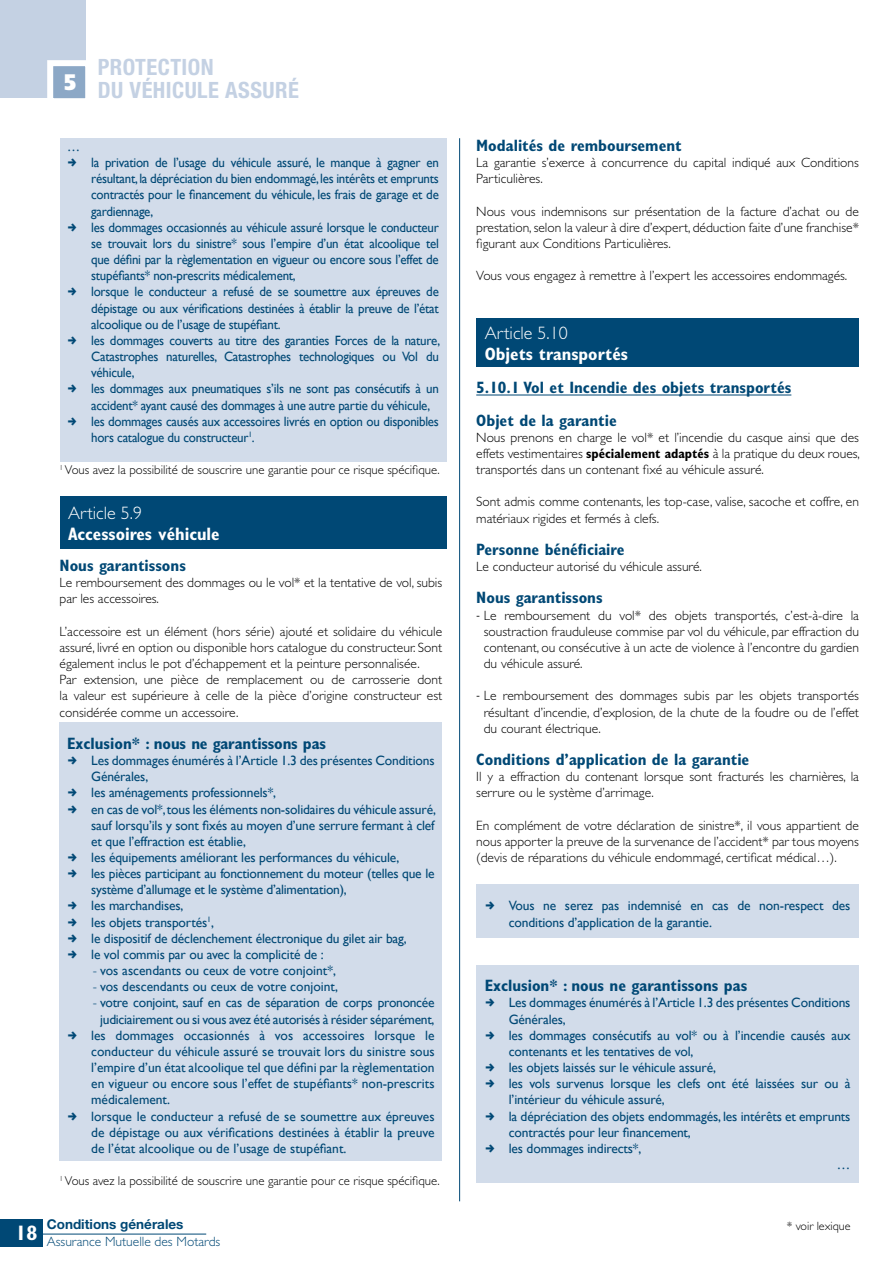
<style>
.page{position:relative;width:893px;height:1263px;background:#fff}
.page>*{position:absolute;margin:0;border:0;box-sizing:border-box;transform-origin:0 0}
.t1{font:700 condensed 22.5px/22.5px "Helvetica Neue";letter-spacing:.02em;color:#c4d1e3}
.t2{font:900 22.5px "Frutiger";color:#fff;scale:.9 1}
.t3{font:700 condensed 21px "Gill Sans";color:#fff}
.t4{font:700 condensed 18px "Gill Sans";color:#fff}
.t5{font:300 18px "Gill Sans";color:#fff}
.t6{font:700 condensed 16.5px/32.2px "Gill Sans";color:#004875}
.t7{font:300 13.5px/16.2px "Gill Sans";color:#000}
.t8{font:13.5px/16.2px "Gill Sans";letter-spacing:-.01em;color:#004875}
.t9{font:13.5px/16.2px "Gill Sans";letter-spacing:-.01em;color:#004875;scale:.96 1}
.t10{font:300 13.5px "Gill Sans";color:#004875}
.t11{font:700 13.5px "Helvetica Neue";color:#004875}
.t12{font:300 12.75px "Gill Sans";color:#000}
.t13{font:300 12px "Gill Sans";color:#000}
.s1{font-weight:300}
.s2{font-weight:700;font-stretch:condensed}
.s3{font-family:"Frutiger";font-stretch:condensed}
</style>
<div class="page">
<hr style="left:459px;top:138px;width:1px;height:1063px;background:#004875">
<div style="left:0;top:0;width:85px;height:98px;background:#c4d1e3"></div>
<div style="left:47px;top:60px;width:44px;height:44px;background:#8ca8c6;border:6px solid #fff"></div>
<div style="left:0;top:1219px;width:43px;height:27px;background:#004875"></div>
<hr style="left:43px;top:1234px;width:163px;height:1px;background:#004875">
<div style="left:60px;top:138px;width:386px;height:324px;background:#d2dcea"></div>
<div style="left:60px;top:496px;width:386px;height:53px;background:#004875"></div>
<div style="left:60px;top:722px;width:382px;height:439px;background:#d2dcea"></div>
<hr style="left:476px;top:395px;width:315px;height:1px;background:#004875">
<div style="left:476px;top:319px;width:383px;height:48px;background:#004875"></div>
<div style="left:476px;top:884px;width:383px;height:53px;background:#d2dcea"></div>
<div style="left:476px;top:965px;width:383px;height:217px;background:#d2dcea"></div>
<h1 class="t2" style="left:64px;top:68px;width:15px">5</h1>
<h1 class="t1" style="left:98px;top:56px;width:203px">PROTECTION<br>DU VÉHICULE ASSURÉ</h1>
<p class="t9" style="left:67px;top:138px;width:15px">…</p>
<p class="t9" style="left:91px;top:154px;width:365px">la privation de l’usage du véhicule assuré, le manque à gagner en résultant, la dépréciation du bien endommagé, les intérêts et emprunts contractés pour le financement du véhicule, les frais de garage et de gardiennage,<br>les dommages occasionnés au véhicule assuré lorsque le conducteur se trouvait lors du sinistre* sous l’empire d’un état alcoolique tel que défini par la règlementation en vigueur ou encore sous l’effet de stupéfiants* non-prescrits médicalement,<br>lorsque le conducteur a refusé de se soumettre aux épreuves de dépistage ou aux vérifications destinées à établir la preuve de l’état alcoolique ou de l’usage de stupéfiant.<br>les dommages couverts au titre des garanties Forces de la nature, Catastrophes naturelles, Catastrophes technologiques ou Vol du véhicule,<br>les dommages aux pneumatiques s’ils ne sont pas consécutifs à un accident* ayant causé des dommages à une autre partie du véhicule, les dommages causés aux accessoires livrés en option ou disponibles hors catalogue du constructeur<sup>1</sup>.</p>
<p class="t12" style="left:60px;top:463px;width:382px"><sup>1</sup> Vous avez la possibilité de souscrire une garantie pour ce risque spécifique.</p>
<h3 class="t5" style="left:68px;top:503px;width:75px">Article 5.9</h3>
<h3 class="t4" style="left:68px;top:523px;width:153px">Accessoires véhicule</h3>
<p class="t6" style="left:60px;top:549px;width:128px">Nous garantissons</p>
<p class="t7" style="left:60px;top:575px;width:384px">Le remboursement des dommages ou le vol* et la tentative de vol, subis par les accessoires.</p>
<p class="t7" style="left:60px;top:623px;width:384px">L’accessoire est un élément (hors série) ajouté et solidaire du véhicule assuré, livré en option ou disponible hors catalogue du constructeur. Sont également inclus le pot d’échappement et la peinture personnalisée.<br>Par extension, une pièce de remplacement ou de carrosserie dont la valeur est supérieure à celle de la pièce d’origine constructeur est considérée comme un accessoire.</p>
<p class="t6" style="left:67px;top:727px;width:260px">Exclusion* : nous ne garantissons pas</p>
<p class="t8" style="left:91px;top:752px;width:346px">Les dommages énumérés à l’Article 1.3 des présentes Conditions Générales,<br>les aménagements professionnels*,<br>en cas de vol*, tous les éléments non-solidaires du véhicule assuré, sauf lorsqu’ils y sont fixés au moyen d’une serrure fermant à clef et que l’effraction est établie,<br>les équipements améliorant les performances du véhicule,<br>les pièces participant au fonctionnement du moteur (telles que le système d’allumage et le système d’alimentation),<br>les marchandises,<br>les objets transportés<sup>1</sup>,<br>le dispositif de déclenchement électronique du gilet air bag,<br>le vol commis par ou avec la complicité de :</p>
<p class="t8" style="left:93px;top:962px;width:245px"><span class="s1">-</span> vos ascendants ou ceux de votre conjoint*,</p>
<p class="t8" style="left:93px;top:978px;width:247px"><span class="s1">-</span> vos descendants ou ceux de votre conjoint,</p>
<p class="t8" style="left:93px;top:995px;width:343px"><span class="s1">-</span> votre conjoint, sauf en cas de séparation de corps prononcée</p>
<p class="t8" style="left:100px;top:1011px;width:336px">judiciairement ou si vous avez été autorisés à résider séparément,</p>
<p class="t8" style="left:91px;top:1027px;width:345px">les dommages occasionnés à vos accessoires lorsque le</p>
<p class="t8" style="left:91px;top:1043px;width:345px">conducteur du véhicule assuré se trouvait lors du sinistre sous</p>
<p class="t8" style="left:91px;top:1059px;width:345px">l’empire d’un état alcoolique tel que défini par la règlementation</p>
<p class="t8" style="left:91px;top:1075px;width:345px">en vigueur ou encore sous l’effet de stupéfiants* non-prescrits</p>
<p class="t8" style="left:91px;top:1091px;width:80px">médicalement.</p>
<p class="t8" style="left:91px;top:1108px;width:345px">lorsque le conducteur a refusé de se soumettre aux épreuves</p>
<p class="t8" style="left:91px;top:1124px;width:345px">de dépistage ou aux vérifications destinées à établir la preuve</p>
<p class="t8" style="left:91px;top:1140px;width:257px">de l’état alcoolique ou de l’usage de stupéfiant.</p>
<p class="t12" style="left:60px;top:1174px;width:382px"><sup>1</sup> Vous avez la possibilité de souscrire une garantie pour ce risque spécifique.</p>
<p class="t6" style="left:476px;top:129px;width:207px">Modalités de remboursement</p>
<p class="t7" style="left:476px;top:155px;width:384px">La garantie s’exerce à concurrence du capital indiqué aux Conditions<br>Particulières.</p>
<p class="t7" style="left:476px;top:203px;width:384px;text-align:justify">Nous vous indemnisons sur présentation de la facture d’achat ou de prestation, selon la valeur à dire d’expert, déduction faite d’une franchise* figurant aux Conditions Particulières.</p>
<p class="t7" style="left:476px;top:268px;width:373px">Vous vous engagez à remettre à l’expert les accessoires endommagés.</p>
<h3 class="t5" style="left:485px;top:323px;width:84px">Article 5.10</h3>
<h3 class="t4" style="left:485px;top:343px;width:145px">Objets transportés</h3>
<p class="t6" style="left:476px;top:372px;width:317px">5.10.1 Vol et Incendie des objets transportés<br>Objet de la garantie</p>
<p class="t7" style="left:476px;top:429px;width:385px;text-align:justify">Nous prenons en charge le vol* et l’incendie du casque ainsi que des effets vestimentaires <span class="s2">spécialement adaptés</span> à la pratique du deux roues, transportés dans un contenant fixé au véhicule assuré.</p>
<p class="t7" style="left:476px;top:494px;width:384px">Sont admis comme contenants, les top-case, valise, sacoche et coffre, en matériaux rigides et fermés à clefs.</p>
<p class="t6" style="left:476px;top:533px;width:150px">Personne bénéficiaire</p>
<p class="t7" style="left:476px;top:559px;width:227px">Le conducteur autorisé du véhicule assuré.</p>
<p class="t6" style="left:476px;top:582px;width:128px">Nous garantissons</p>
<p class="t7" style="left:484px;top:607px;width:377px;text-align:justify;text-indent:-8px"><span class="s3">-</span> Le remboursement du vol* des objets transportés, c’est-à-dire la soustraction frauduleuse commise par vol du véhicule, par effraction du contenant, ou consécutive à un acte de violence à l’encontre du gardien du véhicule assuré.</p>
<p class="t7" style="left:484px;top:688px;width:377px;text-align:justify;text-indent:-8px"><span class="s3">-</span> Le remboursement des dommages subis par les objets transportés résultant d’incendie, d’explosion, de la chute de la foudre ou de l’effet du courant électrique.</p>
<p class="t6" style="left:476px;top:743px;width:275px">Conditions d’application de la garantie</p>
<p class="t7" style="left:476px;top:769px;width:384px">Il y a effraction du contenant lorsque sont fracturés les charnières, la serrure ou le système d’arrimage.</p>
<p class="t7" style="left:476px;top:817px;width:384px;text-align:justify">En complément de votre déclaration de sinistre*, il vous appartient de nous apporter la preuve de la survenance de l’accident* par tous moyens (devis de réparations du véhicule endommagé, certificat médical…).</p>
<p class="t8" style="left:509px;top:898px;width:343px">Vous ne serez pas indemnisé en cas de non-respect des conditions d’application de la garantie.</p>
<p class="t6" style="left:485px;top:969px;width:264px">Exclusion* : nous ne garantissons pas</p>
<p class="t8" style="left:509px;top:995px;width:343px">Les dommages énumérés à l’Article 1.3 des présentes Conditions</p>
<p class="t8" style="left:509px;top:1011px;width:59px">Générales,</p>
<p class="t8" style="left:509px;top:1027px;width:343px">les dommages consécutifs au vol* ou à l’incendie causés aux</p>
<p class="t8" style="left:509px;top:1043px;width:186px">contenants et les tentatives de vol,</p>
<p class="t8" style="left:509px;top:1059px;width:209px">les objets laissés sur le véhicule assuré,</p>
<p class="t8" style="left:509px;top:1075px;width:343px">les vols survenus lorsque les clefs ont été laissées sur ou à</p>
<p class="t8" style="left:509px;top:1091px;width:158px">l’intérieur du véhicule assuré,</p>
<p class="t8" style="left:509px;top:1108px;width:343px">la dépréciation des objets endommagés, les intérêts et emprunts</p>
<p class="t8" style="left:509px;top:1124px;width:184px">contractés pour leur financement,</p>
<p class="t8" style="left:509px;top:1140px;width:134px">les dommages indirects*,</p>
<p class="t8" style="left:837px;top:1156px;width:15px">…</p>
<h2 class="t3" style="left:16px;top:1220px;width:23px">18</h2>
<p class="t11" style="left:47px;top:1216px;width:138px">Conditions générales</p>
<p class="t13" style="left:787px;top:1219px;width:65px">* voir lexique</p>
<p class="t10" style="left:47px;top:1233px;width:175px">Assurance Mutuelle des Motards</p>
</div>
